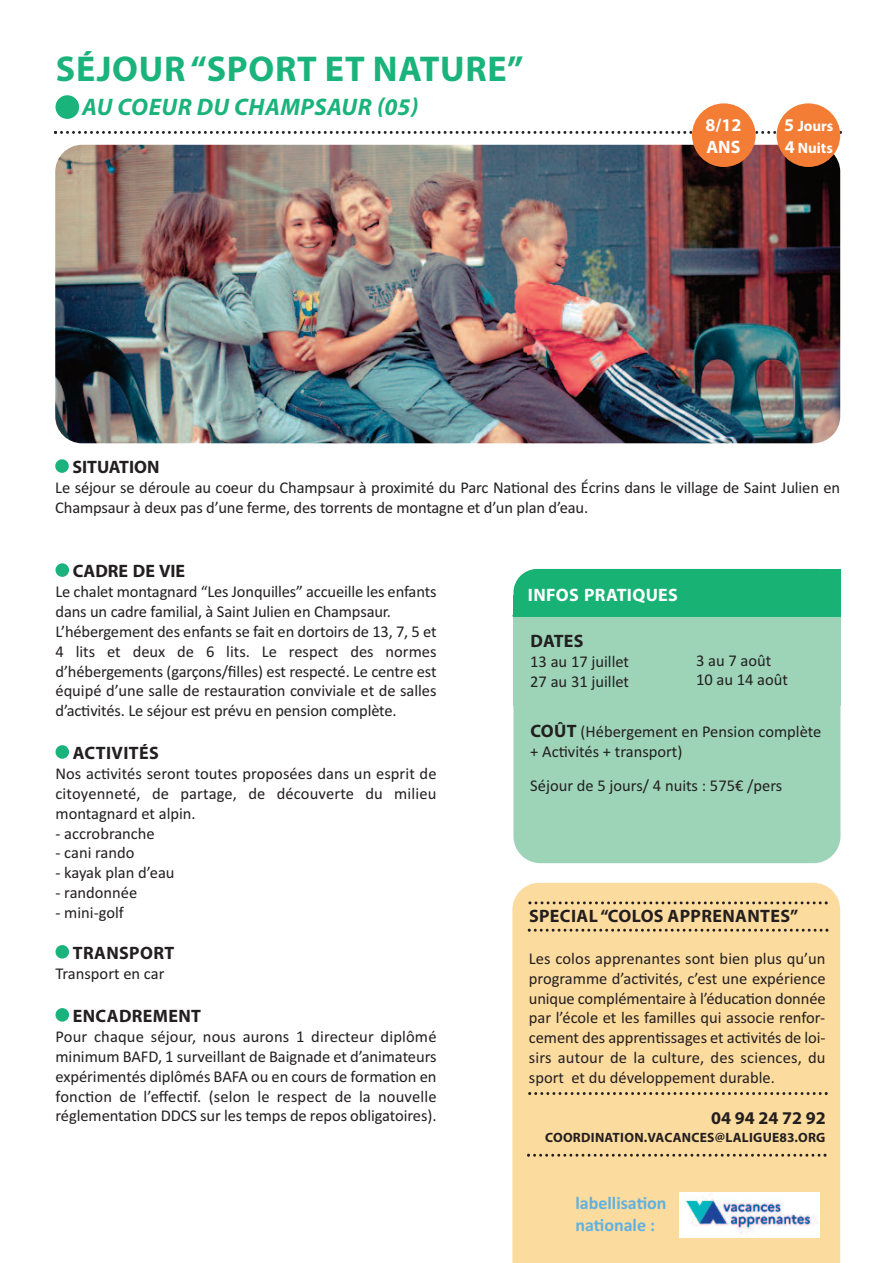
<style>
.page{position:relative;width:893px;height:1263px;background:#fff}
.page>*{position:absolute;margin:0;border:0;box-sizing:border-box;transform-origin:0 0}
.t1{font:700 36px "Myriad Pro";letter-spacing:.02em;color:#1ab37c}
.t2{font:italic 700 24px "Myriad Pro";letter-spacing:.02em;color:#1ab37c}
.t3{font:700 18px "Myriad Pro";letter-spacing:.02em;color:#231f20}
.t4{font:700 18px/21.6px "Calibri";color:#5fb1e1}
.t5{font:700 18px/21.6px "Myriad Pro";letter-spacing:.02em;color:#fff}
.t6{font:700 18px "Myriad Pro";color:#231f20}
.t7{font:16.5px/19.8px "Calibri";letter-spacing:-.005em;color:#231f20}
.t8{font:700 15px/21.6px "Myriad Pro";color:#fff}
.t9{font:700 13.5px "Myriad Pro";letter-spacing:.02em;color:#231f20}
.s1{font-size:18px}
.s2{font-family:"Myriad Pro";font-weight:700;font-size:18px}
</style>
<div class="page">
<div style="left:512px;top:883px;width:328px;height:380px;background:#fcdb9e"></div>
<img style="left:55px;top:145px;width:785px;height:298px;border-radius:27px">
<svg style="left:54px;top:131px;width:788px;height:3px"></svg>
<div style="left:56px;top:95px;width:23px;height:24px;background:#1ab37c;border-radius:50%"></div>
<div style="left:777px;top:103px;width:63px;height:64px;background:#f37d35;border-radius:50%"></div>
<div style="left:692px;top:103px;width:64px;height:64px;background:#f37d35;border-radius:50%"></div>
<div style="left:513px;top:616px;width:327px;height:247px;background:#9dd4b8;border-radius:27px"></div>
<div style="left:513px;top:616px;width:327px;height:90px;background:#9dd4b8"></div>
<div style="left:513px;top:569px;width:327px;height:47px;background:#18b274;border-radius:24px"></div>
<div style="left:513px;top:595px;width:327px;height:21px;background:#18b274"></div>
<div style="left:56px;top:563px;width:13px;height:14px;background:#1ab37c;border-radius:50%"></div>
<div style="left:56px;top:745px;width:13px;height:14px;background:#1ab37c;border-radius:50%"></div>
<div style="left:56px;top:945px;width:13px;height:13px;background:#1ab37c;border-radius:50%"></div>
<div style="left:56px;top:1008px;width:13px;height:14px;background:#1ab37c;border-radius:50%"></div>
<svg style="left:512px;top:614px;width:328px;height:3px"></svg>
<svg style="left:528px;top:901px;width:300px;height:3px"></svg>
<svg style="left:528px;top:929px;width:300px;height:3px"></svg>
<svg style="left:528px;top:1092px;width:300px;height:3px"></svg>
<svg style="left:527px;top:1154px;width:299px;height:3px"></svg>
<div style="left:55px;top:459px;width:14px;height:14px;background:#1ab37c;border-radius:50%"></div>
<img style="left:680px;top:1192px;width:140px;height:45px">
<h1 class="t1" style="left:56px;top:55px;width:469px">SÉJOUR“SPORT ET NATURE”</h1>
<h2 class="t2" style="left:82px;top:98px;width:337px">AU COEUR DU CHAMPSAUR (05)</h2>
<p class="t5" style="left:705px;top:116px;width:37px">8/12<br>ANS</p>
<p class="t8" style="left:784px;top:117px;width:51px"><span class="s1">5</span> Jours<br><span class="s1">4</span> Nuits</p>
<p class="t6" style="left:72px;top:460px;width:89px">SITUATION</p>
<p class="t7" style="left:55px;top:478px;width:786px">Le séjour se déroule au coeur du Champsaur à proximité du Parc National des Écrins dans le village de Saint Julien en<br>Champsaur à deux pas d’une ferme, des torrents de montagne et d’un plan d’eau.</p>
<p class="t6" style="left:73px;top:564px;width:114px">CADRE DE VIE</p>
<p class="t7" style="left:55px;top:582px;width:383px">Le chalet montagnard “Les Jonquilles” accueille les enfants dans un cadre familial, à Saint Julien en Champsaur.<br>L’hébergement des enfants se fait en dortoirs de 13, 7, 5 et 4 lits et deux de 6 lits. Le respect des normes d’hébergements (garçons/filles) est respecté. Le centre est équipé d’une salle de restauration conviviale et de salles d’activités. Le séjour est prévu en pension complète.</p>
<p class="t3" style="left:73px;top:746px;width:87px">ACTIVITÉS</p>
<p class="t7" style="left:55px;top:764px;width:383px;text-align:justify">Nos activités seront toutes proposées dans un esprit de citoyenneté, de partage, de découverte du milieu montagnard et alpin.</p>
<p class="t7" style="left:55px;top:823px;width:101px">- accrobranche</p>
<p class="t7" style="left:55px;top:843px;width:81px">- cani rando</p>
<p class="t7" style="left:55px;top:863px;width:121px">- kayak plan d’eau</p>
<p class="t7" style="left:55px;top:882px;width:83px">- randonnée</p>
<p class="t7" style="left:56px;top:902px;width:70px">- mini-golf</p>
<p class="t3" style="left:73px;top:946px;width:103px">TRANSPORT</p>
<p class="t7" style="left:56px;top:963px;width:110px">Transport en car</p>
<p class="t3" style="left:73px;top:1009px;width:130px">ENCADREMENT</p>
<p class="t7" style="left:56px;top:1026px;width:383px;text-align:justify">Pour chaque séjour, nous aurons 1 directeur diplômé minimum BAFD, 1 surveillant de Baignade et d’animateurs expérimentés diplômés BAFA ou en cours de formation en fonction de l’effectif. (selon le respect de la nouvelle réglementation DDCS sur les temps de repos obligatoires).</p>
<p class="t5" style="left:528px;top:586px;width:152px">INFOS PRATIQUES</p>
<p class="t3" style="left:530px;top:634px;width:55px">DATES</p>
<p class="t7" style="left:530px;top:651px;width:100px">13 au 17 juillet<br>27 au 31 juillet</p>
<p class="t7" style="left:530px;top:721px;width:293px;line-height:20.4px"><span class="s2">COÛT</span> (Hébergement en Pension complète + Activités + transport)</p>
<p class="t7" style="left:530px;top:775px;width:254px">Séjour de 5 jours/ 4 nuits : 575€ /pers</p>
<p class="t7" style="left:696px;top:650px;width:94px">3 au 7 août<br>10 au 14 août</p>
<p class="t3" style="left:529px;top:909px;width:271px">SPECIAL “COLOS APPRENANTES”</p>
<p class="t7" style="left:529px;top:948px;width:298px;text-align:justify">Les colos apprenantes sont bien plus qu’un programme d’activités, c’est une expérience unique complémentaire à l’éducation donnée par l’école et les familles qui associe renfor&shy;cement des apprentissages et activités de loi&shy;sirs autour de la culture, des sciences, du sport et du développement durable.</p>
<p class="t3" style="left:711px;top:1111px;width:116px">04 94 24 72 92</p>
<p class="t9" style="left:545px;top:1132px;width:282px">COORDINATION.VACANCES@LALIGUE83.ORG</p>
<p class="t4" style="left:575px;top:1192px;width:93px">labellisation nationale :</p>
</div>
